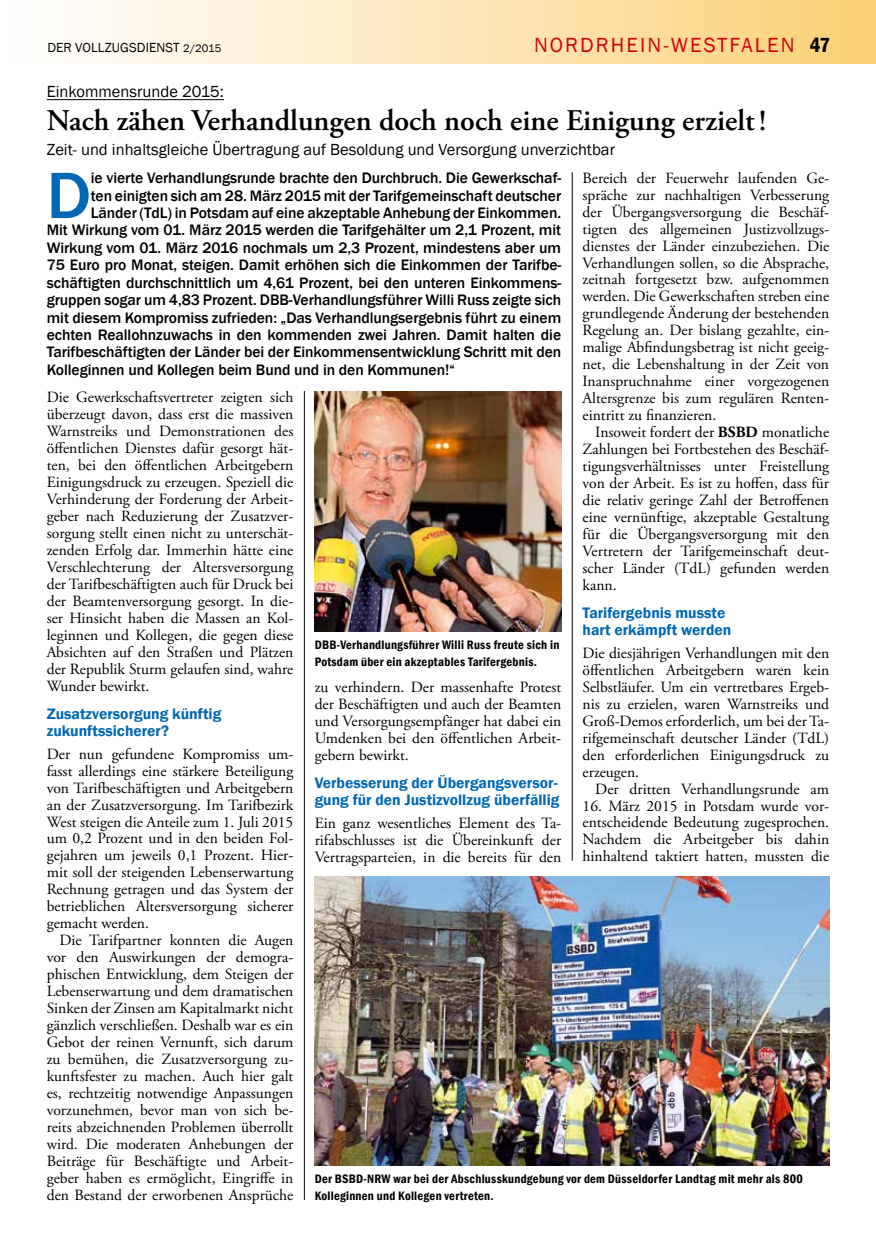
<style>
.page{position:relative;width:876px;height:1251px;background:#fff}
.page>*{position:absolute;margin:0;border:0;box-sizing:border-box;transform-origin:0 0}
.t1{font:500 67.8px "Franklin Gothic";color:#0068b5}
.t2{font:600 30px "Adobe Garamond Pro";color:#000}
.t3{font:21px "Franklin Gothic";letter-spacing:.1em;color:#d1010e}
.t4{font:16.5px "Franklin Gothic";color:#000}
.t5{font:15.6px/17px "Adobe Garamond Pro";color:#000;text-align:justify}
.t6{font:500 15.6px "Franklin Gothic";letter-spacing:-.005em;color:#000}
.t7{font:600 15.6px/17px "Franklin Gothic";color:#0068b5}
.t8{font:13.5px "Franklin Gothic";letter-spacing:.005em;color:#000}
.t9{font:600 condensed 12.6px/17px "Franklin Gothic";letter-spacing:.02em;color:#000}
.s1{font-size:11.25px}
.s2{font-weight:600;font-stretch:condensed;color:#000}
.s3{font-weight:700}
</style>
<div class="page">
<hr style="left:572px;top:172px;width:1px;height:688px;background:#000">
<hr style="left:304px;top:391px;width:1px;height:808px;background:#000">
<div style="left:0;top:0;width:876px;height:64px;background:linear-gradient(to right,#fff,#fbd176)"></div>
<hr style="left:47px;top:99px;width:177px;height:1px;background:#000">
<img style="left:315px;top:391px;width:246px;height:240px">
<img style="left:315px;top:876px;width:514px;height:289px">
<p class="t8" style="left:47px;top:40px;width:175px">DER VOLLZUGSDIENST <span class="s1">2/2015</span></p>
<p class="t3" style="left:534px;top:32px;width:298px">NORDRHEIN-WESTFALEN <span class="s2">47</span></p>
<p class="t4" style="left:47px;top:81px;width:179px">Einkommensrunde 2015:</p>
<p class="t2" style="left:47px;top:103px;width:722px">Nach zähen Verhandlungen doch noch eine Einigung erzielt!</p>
<p class="t4" style="left:47px;top:139px;width:570px">Zeit- und inhaltsgleiche Übertragung auf Besoldung und Versorgung unverzichtbar</p>
<p class="t1" style="left:47px;top:153px;width:46px">D</p>
<p class="t6" style="left:91px;top:168px;width:472px">ie vierte Verhandlungsrunde brachte den Durchbruch. Die Gewerkschaf-</p>
<p class="t5" style="left:583px;top:170px;width:248px">Bereich der Feuerwehr laufenden Ge-</p>
<p class="t5" style="left:583px;top:187px;width:248px">spräche zur nachhaltigen Verbesserung</p>
<p class="t5" style="left:583px;top:204px;width:248px">der Übergangsversorgung die Beschäf-</p>
<p class="t5" style="left:583px;top:221px;width:248px">tigten des allgemeinen Justizvollzugs-</p>
<p class="t5" style="left:583px;top:237px;width:248px">dienstes der Länder einzubeziehen. Die</p>
<p class="t5" style="left:583px;top:254px;width:248px">Verhandlungen sollen, so die Absprache,</p>
<p class="t5" style="left:583px;top:271px;width:248px">zeitnah fortgesetzt bzw. aufgenommen</p>
<p class="t5" style="left:583px;top:288px;width:248px">werden. Die Gewerkschaften streben eine</p>
<p class="t5" style="left:583px;top:305px;width:248px">grundlegende Änderung der bestehenden</p>
<p class="t5" style="left:583px;top:322px;width:248px">Regelung an. Der bislang gezahlte, ein-</p>
<p class="t5" style="left:583px;top:339px;width:248px">malige Abfindungsbetrag ist nicht geeig-</p>
<p class="t5" style="left:583px;top:356px;width:248px">net, die Lebenshaltung in der Zeit von</p>
<p class="t5" style="left:583px;top:373px;width:248px">Inanspruchnahme einer vorgezogenen</p>
<p class="t5" style="left:583px;top:390px;width:248px">Altersgrenze bis zum regulären Renten-</p>
<p class="t5" style="left:583px;top:407px;width:135px">eintritt zu finanzieren.</p>
<p class="t5" style="left:595px;top:424px;width:235px">Insoweit fordert der <span class="s3">BSBD</span> monatliche</p>
<p class="t5" style="left:583px;top:441px;width:248px">Zahlungen bei Fortbestehen des Beschäf-</p>
<p class="t5" style="left:583px;top:458px;width:248px">tigungsverhältnisses unter Freistellung</p>
<p class="t5" style="left:583px;top:475px;width:248px">von der Arbeit. Es ist zu hoffen, dass für</p>
<p class="t5" style="left:583px;top:492px;width:248px">die relativ geringe Zahl der Betroffenen</p>
<p class="t5" style="left:583px;top:509px;width:248px">eine vernünftige, akzeptable Gestaltung</p>
<p class="t5" style="left:583px;top:526px;width:248px">für die Übergangsversorgung mit den</p>
<p class="t5" style="left:583px;top:543px;width:248px">Vertretern der Tarifgemeinschaft deut-</p>
<p class="t5" style="left:583px;top:560px;width:248px">scher Länder (TdL) gefunden werden</p>
<p class="t5" style="left:583px;top:577px;width:36px">kann.</p>
<p class="t7" style="left:583px;top:604px;width:150px">Tarifergebnis musste hart erkämpft werden</p>
<p class="t5" style="left:583px;top:644px;width:248px">Die diesjährigen Verhandlungen mit den</p>
<p class="t5" style="left:583px;top:661px;width:248px">öffentlichen Arbeitgebern waren kein</p>
<p class="t5" style="left:583px;top:678px;width:248px">Selbstläufer. Um ein vertretbares Ergeb-</p>
<p class="t5" style="left:583px;top:695px;width:248px">nis zu erzielen, waren Warnstreiks und</p>
<p class="t5" style="left:583px;top:712px;width:248px">Groß-Demos erforderlich, um bei der Ta-</p>
<p class="t5" style="left:583px;top:729px;width:248px">rifgemeinschaft deutscher Länder (TdL)</p>
<p class="t5" style="left:583px;top:746px;width:248px">den erforderlichen Einigungsdruck zu</p>
<p class="t5" style="left:583px;top:763px;width:58px">erzeugen.</p>
<p class="t5" style="left:595px;top:780px;width:235px">Der dritten Verhandlungsrunde am</p>
<p class="t5" style="left:583px;top:797px;width:248px">16. März 2015 in Potsdam wurde vor&shy;entscheidende Bedeutung zugesprochen.<br>Nachdem die Arbeitgeber bis dahin hinhaltend taktiert hatten, mussten die</p>
<p class="t6" style="left:91px;top:186px;width:472px">ten einigten sich am 28. März 2015 mit der Tarifgemeinschaft deutscher</p>
<p class="t6" style="left:91px;top:203px;width:472px">Länder (TdL) in Potsdam auf eine akzeptable Anhebung der Einkommen.</p>
<p class="t6" style="left:47px;top:220px;width:516px">Mit Wirkung vom 01. März 2015 werden die Tarifgehälter um 2,1 Prozent, mit</p>
<p class="t6" style="left:47px;top:238px;width:516px">Wirkung vom 01. März 2016 nochmals um 2,3 Prozent, mindestens aber um</p>
<p class="t6" style="left:47px;top:255px;width:516px">75 Euro pro Monat, steigen. Damit erhöhen sich die Einkommen der Tarifbe-</p>
<p class="t6" style="left:47px;top:273px;width:516px">schäftigten durchschnittlich um 4,61 Prozent, bei den unteren Einkommens-</p>
<p class="t6" style="left:47px;top:290px;width:516px">gruppen sogar um 4,83 Prozent. DBB-Verhandlungsführer Willi Russ zeigte sich</p>
<p class="t6" style="left:47px;top:307px;width:516px">mit diesem Kompromiss zufrieden: „Das Verhandlungsergebnis führt zu einem</p>
<p class="t6" style="left:47px;top:325px;width:516px">echten Reallohnzuwachs in den kommenden zwei Jahren. Damit halten die</p>
<p class="t6" style="left:47px;top:342px;width:516px">Tarifbeschäftigten der Länder bei der Einkommensentwicklung Schritt mit den</p>
<p class="t6" style="left:47px;top:360px;width:410px">Kolleginnen und Kollegen beim Bund und in den Kommunen!“</p>
<p class="t5" style="left:47px;top:389px;width:248px">Die Gewerkschaftsvertreter zeigten sich überzeugt davon, dass erst die massiven Warnstreiks und Demonstrationen des öffentlichen Dienstes dafür gesorgt hät&shy;ten, bei den öffentlichen Arbeitgebern Einigungsdruck zu erzeugen. Speziell die Verhinderung der Forderung der Arbeit&shy;geber nach Reduzierung der Zusatzver&shy;sorgung stellt einen nicht zu unterschät&shy;zenden Erfolg dar. Immerhin hätte eine Verschlechterung der Altersversorgung der Tarifbeschäftigten auch für Druck bei der Beamtenversorgung gesorgt. In die&shy;ser Hinsicht haben die Massen an Kol&shy;leginnen und Kollegen, die gegen diese Absichten auf den Straßen und Plätzen der Republik Sturm gelaufen sind, wahre Wunder bewirkt.</p>
<p class="t7" style="left:47px;top:705px;width:176px">Zusatzversorgung künftig zukunftssicherer?</p>
<p class="t5" style="left:47px;top:745px;width:248px">Der nun gefundene Kompromiss um-</p>
<p class="t5" style="left:47px;top:762px;width:248px">fasst allerdings eine stärkere Beteiligung</p>
<p class="t5" style="left:47px;top:779px;width:248px">von Tarifbeschäftigten und Arbeitgebern</p>
<p class="t5" style="left:47px;top:796px;width:248px">an der Zusatzversorgung. Im Tarifbezirk</p>
<p class="t5" style="left:47px;top:813px;width:248px">West steigen die Anteile zum 1. Juli 2015</p>
<p class="t5" style="left:47px;top:830px;width:248px">um 0,2 Prozent und in den beiden Fol-</p>
<p class="t5" style="left:47px;top:847px;width:248px">gejahren um jeweils 0,1 Prozent. Hier-</p>
<p class="t5" style="left:47px;top:864px;width:248px">mit soll der steigenden Lebenserwartung</p>
<p class="t5" style="left:47px;top:881px;width:248px">Rechnung getragen und das System der</p>
<p class="t5" style="left:47px;top:898px;width:248px">betrieblichen Altersversorgung sicherer</p>
<p class="t5" style="left:47px;top:915px;width:104px">gemacht werden.</p>
<p class="t5" style="left:60px;top:932px;width:235px">Die Tarifpartner konnten die Augen</p>
<p class="t5" style="left:47px;top:949px;width:248px">vor den Auswirkungen der demogra-</p>
<p class="t5" style="left:47px;top:966px;width:248px">phischen Entwicklung, dem Steigen der</p>
<p class="t5" style="left:47px;top:983px;width:248px">Lebenserwartung und dem dramatischen</p>
<p class="t5" style="left:47px;top:1000px;width:248px">Sinken der Zinsen am Kapitalmarkt nicht</p>
<p class="t5" style="left:47px;top:1017px;width:248px">gänzlich verschließen. Deshalb war es ein</p>
<p class="t5" style="left:47px;top:1033px;width:248px">Gebot der reinen Vernunft, sich darum</p>
<p class="t5" style="left:47px;top:1050px;width:248px">zu bemühen, die Zusatzversorgung zu-</p>
<p class="t5" style="left:47px;top:1067px;width:248px">kunftsfester zu machen. Auch hier galt</p>
<p class="t5" style="left:47px;top:1084px;width:248px">es, rechtzeitig notwendige Anpassungen</p>
<p class="t5" style="left:47px;top:1101px;width:248px">vorzunehmen, bevor man von sich be-</p>
<p class="t5" style="left:47px;top:1118px;width:248px">reits abzeichnenden Problemen überrollt</p>
<p class="t5" style="left:47px;top:1135px;width:248px">wird. Die moderaten Anhebungen der</p>
<p class="t5" style="left:47px;top:1152px;width:248px">Beiträge für Beschäftigte und Arbeit-</p>
<p class="t5" style="left:47px;top:1169px;width:248px">geber haben es ermöglicht, Eingriffe in</p>
<p class="t5" style="left:47px;top:1186px;width:248px">den Bestand der erworbenen Ansprüche</p>
<p class="t9" style="left:315px;top:636px;width:246px">DBB-Verhandlungsführer Willi Russ freute sich in<br>Potsdam über ein akzeptables Tarifergebnis.</p>
<p class="t5" style="left:315px;top:678px;width:248px">zu verhindern. Der massenhafte Protest der Beschäftigten und auch der Beamten und Versorgungsempfänger hat dabei ein Umdenken bei den öffentlichen Arbeit&shy;gebern bewirkt.</p>
<p class="t7" style="left:315px;top:774px;width:246px">Verbesserung der Übergangsversor&shy;gung für den Justizvollzug überfällig</p>
<p class="t5" style="left:315px;top:814px;width:248px">Ein ganz wesentliches Element des Ta&shy;rifabschlusses ist die Übereinkunft der Vertragsparteien, in die bereits für den</p>
<p class="t9" style="left:315px;top:1170px;width:490px">Der BSBD-NRW war bei der Abschlusskundgebung vor dem Düsseldorfer Landtag mit mehr als 800<br>Kolleginnen und Kollegen vertreten.</p>
</div>
